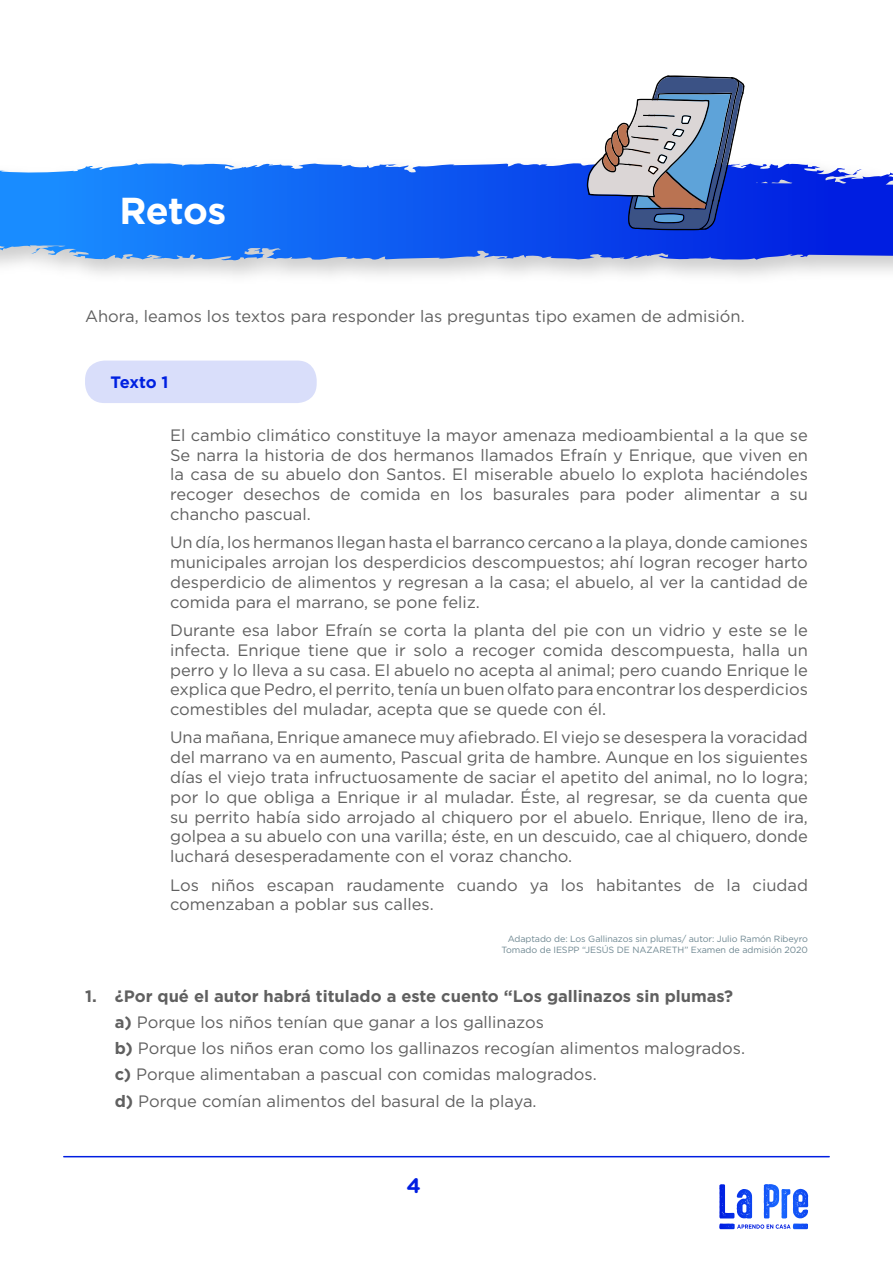
<style>
.page{position:relative;width:893px;height:1263px;background:#fff}
.page>*{position:absolute;margin:0;border:0;box-sizing:border-box;transform-origin:0 0}
.t1{font:700 37.5px "Gotham";letter-spacing:-.02em;color:#fff}
.t2{font:700 21px "Gotham Rounded";color:#001ee1}
.t3{font:16.5px/19.8px "Gotham";color:#606060;text-align:justify}
.t4{font:700 16.5px "Gotham";letter-spacing:-.02em;color:#0021e1}
.t5{font:9px/10.8px "Gotham";letter-spacing:-.01em;color:#6e8791;text-align:right}
.s1{font-weight:700}
</style>
<div class="page">
<hr style="left:64px;top:1156px;width:765px;height:1px;background:#001ee1">
<svg style="left:737px;top:1224px;width:54px;height:5px"></svg>
<svg style="left:764px;top:1184px;width:15px;height:34px"></svg>
<img style="left:0;top:163px;width:893px;height:113px">
<svg style="left:0;top:163px;width:653px;height:87px;background:#1a6ef5"></svg>
<svg style="left:587px;top:75px;width:157px;height:155px"></svg>
<div style="left:85px;top:361px;width:232px;height:42px;background:#d9defa;border-radius:20px"></div>
<h1 class="t1" style="left:119px;top:186px;width:108px">Retos</h1>
<p class="t3" style="left:85px;top:306px;width:661px">Ahora, leamos los textos para responder las preguntas tipo examen de admisión.</p>
<p class="t4" style="left:111px;top:372px;width:59px">Texto 1</p>
<p class="t3" style="left:170px;top:425px;width:639px">El cambio climático constituye la mayor amenaza medioambiental a la que se Se narra la historia de dos hermanos llamados Efraín y Enrique, que viven en la casa de su abuelo don Santos. El miserable abuelo lo explota haciéndoles recoger desechos de comida en los basurales para poder alimentar a su chancho pascual.</p>
<p class="t3" style="left:170px;top:532px;width:639px">Un día, los hermanos llegan hasta el barranco cercano a la playa, donde camiones municipales arrojan los desperdicios descompuestos; ahí logran recoger harto desperdicio de alimentos y regresan a la casa; el abuelo, al ver la cantidad de comida para el marrano, se pone feliz.</p>
<p class="t3" style="left:170px;top:620px;width:639px">Durante esa labor Efraín se corta la planta del pie con un vidrio y este se le infecta. Enrique tiene que ir solo a recoger comida descompuesta, halla un perro y lo lleva a su casa. El abuelo no acepta al animal; pero cuando Enrique le explica que Pedro, el perrito, tenía un buen olfato para encontrar los desperdicios comestibles del muladar, acepta que se quede con él.</p>
<p class="t3" style="left:170px;top:727px;width:639px">Una mañana, Enrique amanece muy afiebrado. El viejo se desespera la voracidad del marrano va en aumento, Pascual grita de hambre. Aunque en los siguientes días el viejo trata infructuosamente de saciar el apetito del animal, no lo logra; por lo que obliga a Enrique ir al muladar. Éste, al regresar, se da cuenta que su perrito había sido arrojado al chiquero por el abuelo. Enrique, lleno de ira, golpea a su abuelo con una varilla; éste, en un descuido, cae al chiquero, donde luchará desesperadamente con el voraz chancho.</p>
<p class="t3" style="left:170px;top:874px;width:639px">Los niños escapan raudamente cuando ya los habitantes de la ciudad comenzaban a poblar sus calles.</p>
<p class="t5" style="left:502px;top:934px;width:308px">Adaptado de: Los Gallinazos sin plumas/ autor: Julio Ramón Ribeyro<br>Tomado de IESPP “JESÚS DE NAZARETH” Examen de admisión 2020</p>
<p class="t3" style="left:115px;top:982px;width:632px;line-height:26.2px;text-align:left;text-indent:-30px"><span class="s1">1. ¿Por qué el autor habrá titulado a este cuento “Los gallinazos sin plumas? a)</span> Porque los niños tenían que ganar a los gallinazos<br><span class="s1">b)</span> Porque los niños eran como los gallinazos recogían alimentos malogrados. <span class="s1">c)</span> Porque alimentaban a pascual con comidas malogrados.<br><span class="s1">d)</span> Porque comían alimentos del basural de la playa.</p>
<p class="t2" style="left:406px;top:1170px;width:16px">4</p>
</div>
